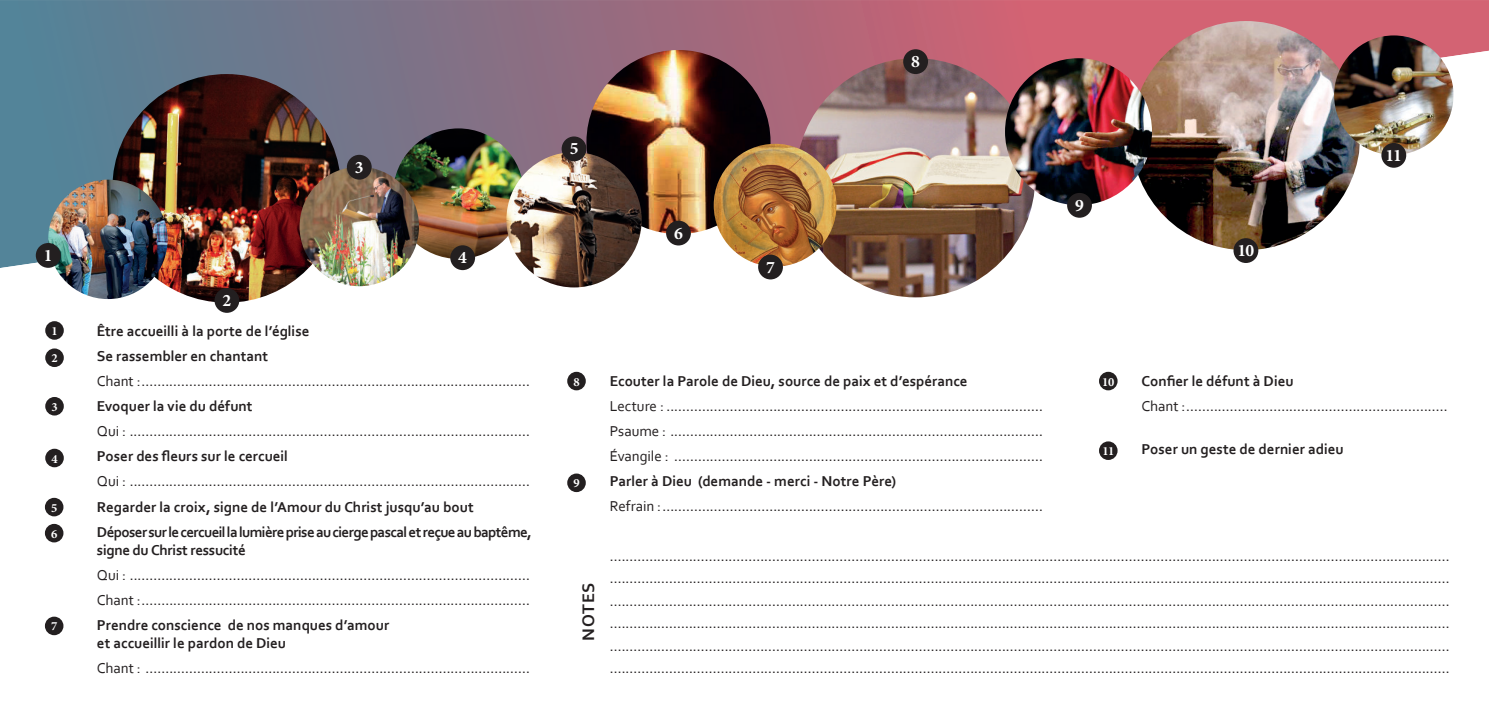
<style>
.page{position:relative;width:1489px;height:709px;background:#fff}
.page>*{position:absolute;margin:0;border:0;box-sizing:border-box;transform-origin:0 0}
.t1{font:700 17.5px "Minion Pro";color:#fff}
.t2{font:700 17.5px "Corbel";letter-spacing:.04em;color:#231f20}
.t3{font:15px/22.5px "Corbel";letter-spacing:-.005em;color:#231f20;text-align:justify}
.t4{font:700 15px/25.1px "Corbel";color:#231f20}
.t5{font:700 15px/25.1px "Corbel";letter-spacing:-.04em;color:#231f20}
.t6{font:700 15px "Corbel";letter-spacing:-.02em;color:#231f20}
.t7{font:700 12.5px/27.2px "Minion Pro";color:#fff}
</style>
<div class="page">
<svg style="left:0;top:0;width:1488px;height:268px"></svg>
<img style="left:112px;top:74px;width:229px;height:229px;border-radius:114px">
<img style="left:393px;top:128px;width:130px;height:131px;border-radius:65px">
<img style="left:586px;top:50px;width:184px;height:184px;border-radius:92px">
<img style="left:796px;top:58px;width:239px;height:239px;border-radius:120px">
<img style="left:1131px;top:21px;width:229px;height:229px;border-radius:114px">
<img style="left:1333px;top:35px;width:120px;height:120px;border-radius:60px">
<img style="left:299px;top:167px;width:120px;height:119px;border-radius:60px">
<div style="left:214px;top:288px;width:25px;height:25px;background:#231f20;border-radius:50%"></div>
<div style="left:347px;top:155px;width:24px;height:25px;background:#231f20;border-radius:50%"></div>
<div style="left:450px;top:245px;width:25px;height:25px;background:#231f20;border-radius:50%"></div>
<div style="left:666px;top:221px;width:25px;height:24px;background:#231f20;border-radius:50%"></div>
<div style="left:903px;top:49px;width:25px;height:25px;background:#231f20;border-radius:50%"></div>
<div style="left:1233px;top:238px;width:25px;height:25px;background:#231f20;border-radius:50%"></div>
<div style="left:1381px;top:143px;width:24px;height:25px;background:#231f20;border-radius:50%"></div>
<img style="left:48px;top:180px;width:120px;height:119px;border-radius:60px">
<div style="left:36px;top:243px;width:25px;height:25px;background:#231f20;border-radius:50%"></div>
<div style="left:45px;top:321px;width:19px;height:19px;background:#231f20;border-radius:50%"></div>
<div style="left:45px;top:348px;width:19px;height:19px;background:#231f20;border-radius:50%"></div>
<div style="left:45px;top:397px;width:19px;height:18px;background:#231f20;border-radius:50%"></div>
<div style="left:45px;top:449px;width:19px;height:18px;background:#231f20;border-radius:50%"></div>
<div style="left:45px;top:498px;width:18px;height:18px;background:#231f20;border-radius:50%"></div>
<div style="left:45px;top:524px;width:18px;height:18px;background:#231f20;border-radius:50%"></div>
<div style="left:45px;top:616px;width:18px;height:19px;background:#231f20;border-radius:50%"></div>
<div style="left:567px;top:372px;width:18px;height:18px;background:#231f20;border-radius:50%"></div>
<div style="left:1098px;top:372px;width:19px;height:18px;background:#231f20;border-radius:50%"></div>
<div style="left:1098px;top:441px;width:19px;height:19px;background:#231f20;border-radius:50%"></div>
<div style="left:567px;top:473px;width:18px;height:19px;background:#231f20;border-radius:50%"></div>
<img style="left:713px;top:144px;width:123px;height:122px;border-radius:61px">
<div style="left:758px;top:255px;width:25px;height:24px;background:#231f20;border-radius:50%"></div>
<img style="left:506px;top:152px;width:135px;height:135px;border-radius:68px">
<div style="left:561px;top:136px;width:25px;height:25px;background:#231f20;border-radius:50%"></div>
<img style="left:1004px;top:58px;width:147px;height:147px;border-radius:73px">
<div style="left:1067px;top:193px;width:24px;height:25px;background:#231f20;border-radius:50%"></div>
<p class="t1" style="left:44px;top:244px;width:10px">1</p>
<p class="t7" style="left:51px;top:317px;width:8px">1<br>2</p>
<p class="t7" style="left:51px;top:393px;width:8px">3</p>
<p class="t7" style="left:51px;top:444px;width:8px">4</p>
<p class="t7" style="left:51px;top:494px;width:8px;line-height:26px">5<br>6</p>
<p class="t7" style="left:51px;top:612px;width:8px">7</p>
<p class="t1" style="left:222px;top:289px;width:10px">2</p>
<p class="t1" style="left:355px;top:156px;width:10px">3</p>
<p class="t1" style="left:458px;top:247px;width:10px">4</p>
<p class="t4" style="left:97px;top:319px;width:214px">Être accueilli à la porte de l’église<br>Se rassembler en chantant</p>
<p class="t3" style="left:97px;top:370px;width:434px">Chant : ..................................................................................................</p>
<p class="t4" style="left:97px;top:394px;width:157px">Evoquer la vie du défunt</p>
<p class="t3" style="left:97px;top:421px;width:434px">Qui : .....................................................................................................</p>
<p class="t4" style="left:97px;top:443px;width:193px">Poser des fleurs sur le cercueil</p>
<p class="t3" style="left:97px;top:471px;width:434px">Qui : .....................................................................................................</p>
<p class="t5" style="left:97px;top:494px;width:436px">Regarder la croix, signe de l’Amour du Christ jusqu’au bout<br>Déposer sur le cercueil la lumière prise au cierge pascal et reçue au baptême,</p>
<p class="t6" style="left:97px;top:542px;width:150px">signe du Christ ressucité</p>
<p class="t3" style="left:97px;top:563px;width:434px;line-height:25.1px">Qui : .....................................................................................................<br>Chant : ..................................................................................................</p>
<p class="t4" style="left:97px;top:616px;width:294px;line-height:18px">Prendre conscience de nos manques d’amour et accueillir le pardon de Dieu</p>
<p class="t3" style="left:97px;top:657px;width:434px">Chant : .................................................................................................</p>
<p class="t1" style="left:569px;top:138px;width:10px">5</p>
<p class="t1" style="left:674px;top:222px;width:10px">6</p>
<p class="t1" style="left:766px;top:256px;width:10px">7</p>
<p class="t1" style="left:911px;top:51px;width:10px">8</p>
<p class="t1" style="left:1075px;top:194px;width:10px">9</p>
<p class="t1" style="left:1237px;top:240px;width:18px">10</p>
<p class="t1" style="left:1385px;top:144px;width:18px">11</p>
<p class="t4" style="left:609px;top:369px;width:359px">Ecouter la Parole de Dieu, source de paix et d’espérance</p>
<p class="t3" style="left:609px;top:394px;width:434px;line-height:25.1px">Lecture : ...............................................................................................<br>Psaume : ..............................................................................................<br>Évangile : .............................................................................................</p>
<p class="t4" style="left:609px;top:469px;width:288px">Parler à Dieu (demande - merci - Notre Père)</p>
<p class="t3" style="left:609px;top:496px;width:434px">Refrain : ................................................................................................</p>
<p class="t7" style="left:573px;top:368px;width:8px">8</p>
<p class="t7" style="left:1102px;top:368px;width:14px">10</p>
<p class="t7" style="left:1102px;top:437px;width:13px">11</p>
<p class="t7" style="left:573px;top:469px;width:8px">9</p>
<p class="t4" style="left:1141px;top:368px;width:153px">Confier le défunt à Dieu</p>
<p class="t3" style="left:1141px;top:395px;width:308px">Chant : ..................................................................</p>
<p class="t4" style="left:1141px;top:437px;width:203px">Poser un geste de dernier adieu</p>
<p class="t2" style="left:580px;top:640px;width:60px;rotate:-90deg">NotES</p>
<p class="t3" style="left:609px;top:545px;width:841px">.................................................................................................................................................................................................................... .................................................................................................................................................................................................................... .................................................................................................................................................................................................................... .................................................................................................................................................................................................................... .................................................................................................................................................................................................................... ....................................................................................................................................................................................................................</p>
</div>
